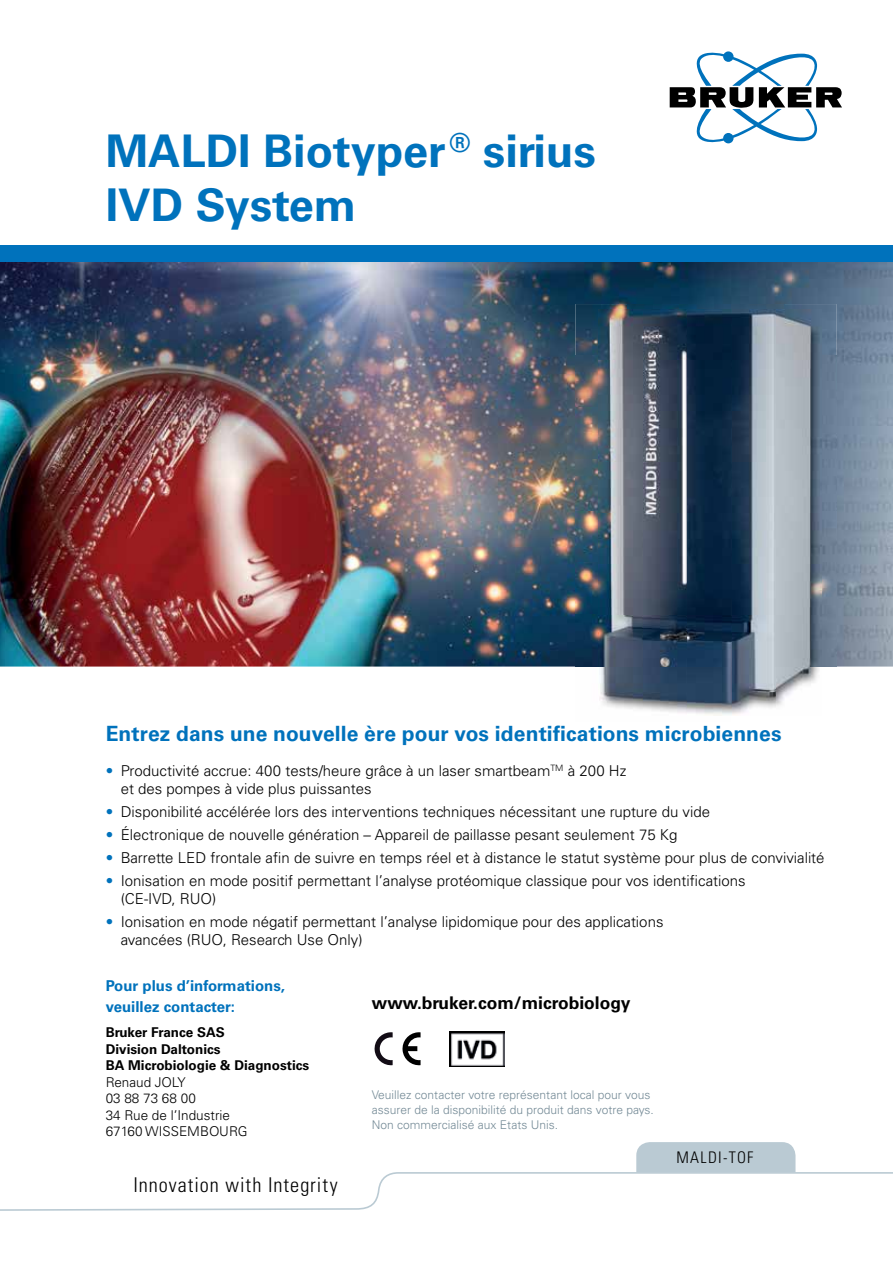
<style>
.page{position:relative;width:893px;height:1263px;background:#fff}
.page>*{position:absolute;margin:0;border:0;box-sizing:border-box;transform-origin:0 0}
.t1{font:700 45px/54px "Univers LT Std";color:#0072bc}
.t2{font:700 21px "Univers LT Std";letter-spacing:.005em;color:#0072bc}
.t3{font:300 condensed 20.4px "Univers LT Std";letter-spacing:.05em;color:#000}
.t4{font:700 17.4px "Univers LT Std";color:#000}
.t5{font:300 condensed 16.05px "Univers LT Std";letter-spacing:.08em;color:#000}
.t6{font:300 15px/18px "Univers LT Std";color:#000}
.t7{font:700 15px/21px "Univers LT Std";color:#0072bc}
.t8{font:700 13.5px/16.5px "Univers LT Std";color:#000}
.t9{font:300 13.5px/16.5px "Univers LT Std";color:#000}
.t10{font:300 12px/15px "Univers LT Std";color:#748a96}
.s1{color:#0072bc}
</style>
<div class="page">
<svg style="left:670px;top:51px;width:172px;height:92px"></svg>
<svg style="left:0;top:1142px;width:893px;height:69px"></svg>
<img style="left:0;top:262px;width:893px;height:404px">
<div style="left:0;top:246px;width:893px;height:16px;background:#0072bc"></div>
<img style="left:576px;top:666px;width:23px;height:1px">
<img style="left:821px;top:666px;width:15px;height:1px">
<img style="left:576px;top:304px;width:52px;height:52px">
<img style="left:628px;top:304px;width:156px;height:5px">
<img style="left:784px;top:304px;width:52px;height:52px">
<img style="left:576px;top:356px;width:23px;height:310px">
<img style="left:821px;top:356px;width:15px;height:310px">
<img style="left:599px;top:309px;width:222px;height:406px">
<svg style="left:375px;top:1032px;width:18px;height:33px"></svg>
<svg style="left:402px;top:1032px;width:19px;height:33px"></svg>
<img style="left:450px;top:1031px;width:55px;height:35px">
<h1 class="t1" style="left:106px;top:124px;width:492px">MALDI Biotyper <sup>®</sup> sirius<br>IVD System</h1>
<h2 class="t2" style="left:106px;top:721px;width:677px">Entrez dans une nouvelle ère pour vos identifications microbiennes</h2>
<p class="t6" style="left:121px;top:761px;width:507px;text-indent:-15px"><span class="s1">•</span> Productivité accrue: 400 tests/heure grâce à un laser smartbeam<sup>TM</sup> à 200 Hz et des pompes à vide plus puissantes</p>
<p class="t6" style="left:106px;top:803px;width:606px"><span class="s1">•</span> Disponibilité accélérée lors des interventions techniques nécessitant une rupture du vide</p>
<p class="t6" style="left:106px;top:826px;width:573px"><span class="s1">•</span> Électronique de nouvelle génération – Appareil de paillasse pesant seulement 75 Kg</p>
<p class="t6" style="left:106px;top:849px;width:720px"><span class="s1">•</span> Barrette LED frontale afin de suivre en temps réel et à distance le statut système pour plus de convivialité</p>
<p class="t6" style="left:121px;top:872px;width:626px;text-indent:-15px"><span class="s1">•</span> Ionisation en mode positif permettant l’analyse protéomique classique pour vos identifications (CE-IVD, RUO)</p>
<p class="t6" style="left:121px;top:913px;width:544px;text-indent:-15px"><span class="s1">•</span> Ionisation en mode négatif permettant l’analyse lipidomique pour des applications avancées (RUO, Research Use Only)</p>
<p class="t7" style="left:106px;top:975px;width:181px">Pour plus d’informations, veuillez contacter:</p>
<p class="t8" style="left:106px;top:1024px;width:205px">Bruker France SAS<br>Division Daltonics<br>BA Microbiologie &amp; Diagnostics</p>
<p class="t9" style="left:106px;top:1074px;width:143px">Renaud JOLY<br>03 88 73 68 00<br>34 Rue de l’Industrie<br>67160 WISSEMBOURG</p>
<p class="t4" style="left:372px;top:993px;width:260px">www.bruker.com/microbiology</p>
<p class="t10" style="left:372px;top:1087px;width:284px">Veuillez contacter votre représentant local pour vous assurer de la disponibilité du produit dans votre pays.<br>Non commercialisé aux Etats Unis.</p>
<h3 class="t3" style="left:134px;top:1172px;width:206px">Innovation with Integrity</h3>
<p class="t5" style="left:677px;top:1148px;width:78px">MALDI-TOF</p>
</div>
